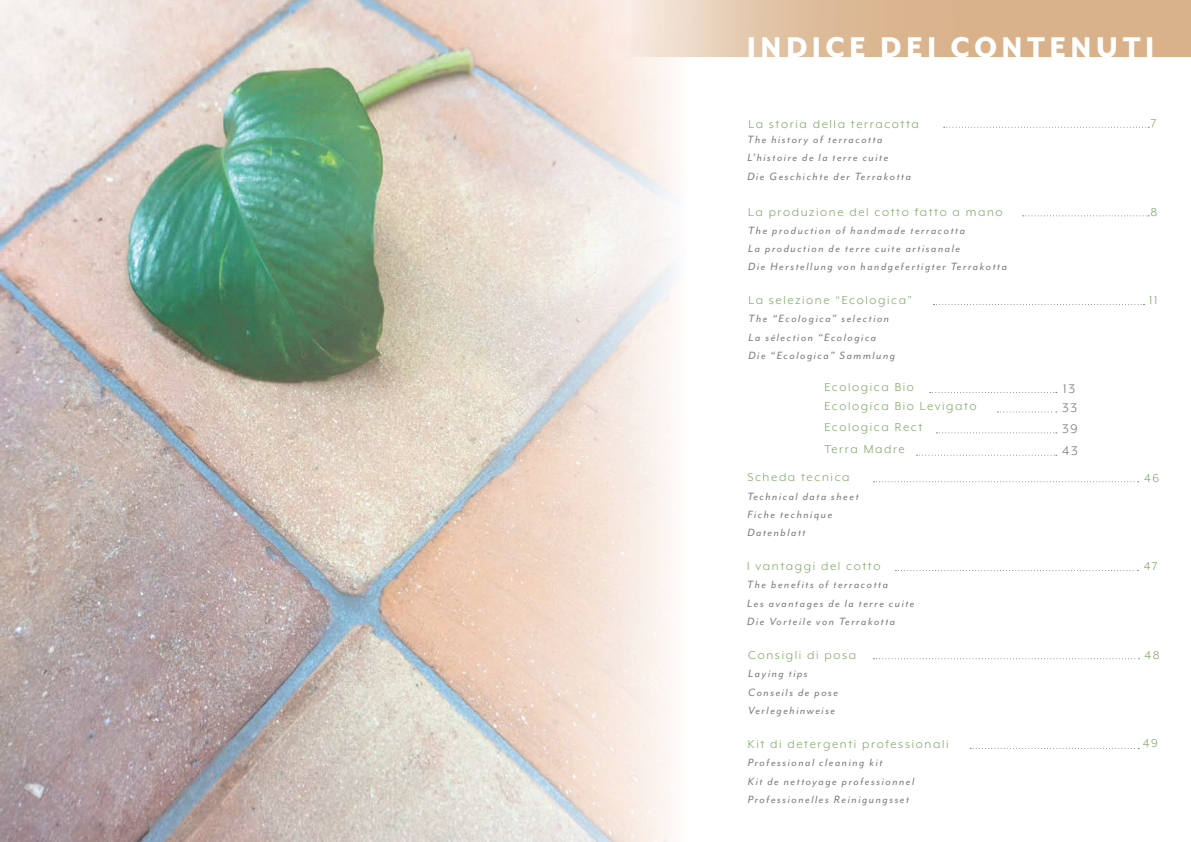
<style>
.page{position:relative;width:1191px;height:842px;background:#fff}
.page>*{position:absolute;margin:0;border:0;box-sizing:border-box;transform-origin:0 0}
.t1{font:800 33px "Mr Eaves Mod OT";letter-spacing:.14em;color:#fff;scale:.95 1}
.t2{font:14.3px "Mr Eaves XL Mod OT";letter-spacing:.12em;color:#797879}
.t3{font:13.2px "Mr Eaves XL Mod OT";letter-spacing:.12em;color:#80a869}
.t4{font:italic 12.1px/18.4px "Mr Eaves Mod OT";letter-spacing:.12em;color:#797879}
</style>
<div class="page">
<img style="left:0;top:0;width:676px;height:842px">
<svg style="left:631px;top:0;width:560px;height:57px;background:#debd9c"></svg>
<svg style="left:943px;top:127px;width:206px;height:1px"></svg>
<svg style="left:1022px;top:215px;width:127px;height:1px"></svg>
<svg style="left:933px;top:304px;width:211px;height:1px"></svg>
<svg style="left:916px;top:455px;width:140px;height:1px"></svg>
<svg style="left:929px;top:392px;width:127px;height:1px"></svg>
<svg style="left:997px;top:411px;width:59px;height:1px"></svg>
<svg style="left:936px;top:432px;width:120px;height:1px"></svg>
<svg style="left:873px;top:481px;width:265px;height:1px"></svg>
<svg style="left:895px;top:570px;width:243px;height:1px"></svg>
<svg style="left:873px;top:658px;width:266px;height:1px"></svg>
<svg style="left:970px;top:748px;width:169px;height:1px"></svg>
<h1 class="t1" style="left:747px;top:28px;width:430px">INDICE DEI CONTENUTI</h1>
<p class="t3" style="left:748px;top:117px;width:172px">La storia della terracotta</p>
<p class="t4" style="left:747px;top:130px;width:165px">The history of terracotta<br>L’histoire de la terre cuite<br>Die Geschichte der Terrakotta</p>
<p class="t3" style="left:748px;top:204px;width:256px">La produzione del cotto fatto a mano</p>
<p class="t4" style="left:748px;top:221px;width:260px">The production of handmade terracotta<br>La production de terre cuite artisanale<br>Die Herstellung von handgefertigter Terrakotta</p>
<p class="t3" style="left:748px;top:293px;width:165px">La selezione “Ecologica”</p>
<p class="t4" style="left:748px;top:309px;width:148px">The “Ecologica” selection<br>La sélection “Ecologica<br>Die “Ecologica” Sammlung</p>
<p class="t3" style="left:824px;top:380px;width:91px">Ecologica Bio</p>
<p class="t2" style="left:1063px;top:381px;width:14px">13</p>
<p class="t3" style="left:824px;top:399px;width:154px">Ecologica Bio Levigato</p>
<p class="t2" style="left:1062px;top:400px;width:17px">33</p>
<p class="t3" style="left:824px;top:420px;width:99px">Ecologica Rect</p>
<p class="t2" style="left:1062px;top:421px;width:17px">39</p>
<p class="t3" style="left:824px;top:442px;width:82px">Terra Madre</p>
<p class="t2" style="left:1062px;top:443px;width:17px">43</p>
<p class="t3" style="left:747px;top:470px;width:104px">Scheda tecnica</p>
<p class="t4" style="left:747px;top:487px;width:113px">Technical data sheet<br>Fiche technique<br>Datenblatt</p>
<p class="t3" style="left:747px;top:559px;width:135px">I vantaggi del cotto</p>
<p class="t4" style="left:747px;top:575px;width:169px">The benefits of terracotta<br>Les avantages de la terre cuite<br>Die Vorteile von Terrakotta</p>
<p class="t3" style="left:748px;top:648px;width:109px">Consigli di posa</p>
<p class="t4" style="left:748px;top:664px;width:91px">Laying tips<br>Conseils de pose<br>Verlegehinweise</p>
<p class="t3" style="left:748px;top:737px;width:202px">Kit di detergenti professionali</p>
<p class="t4" style="left:748px;top:753px;width:168px">Professional cleaning kit<br>Kit de nettoyage professionnel<br>Professionelles Reinigungsset</p>
<p class="t3" style="left:1150px;top:116px;width:7px">7</p>
<p class="t3" style="left:1150px;top:205px;width:8px">8</p>
<p class="t3" style="left:1149px;top:293px;width:10px">11</p>
<p class="t3" style="left:1144px;top:471px;width:17px">46</p>
<p class="t3" style="left:1143px;top:559px;width:15px">47</p>
<p class="t3" style="left:1144px;top:648px;width:17px">48</p>
<p class="t3" style="left:1142px;top:736px;width:17px">49</p>
</div>
